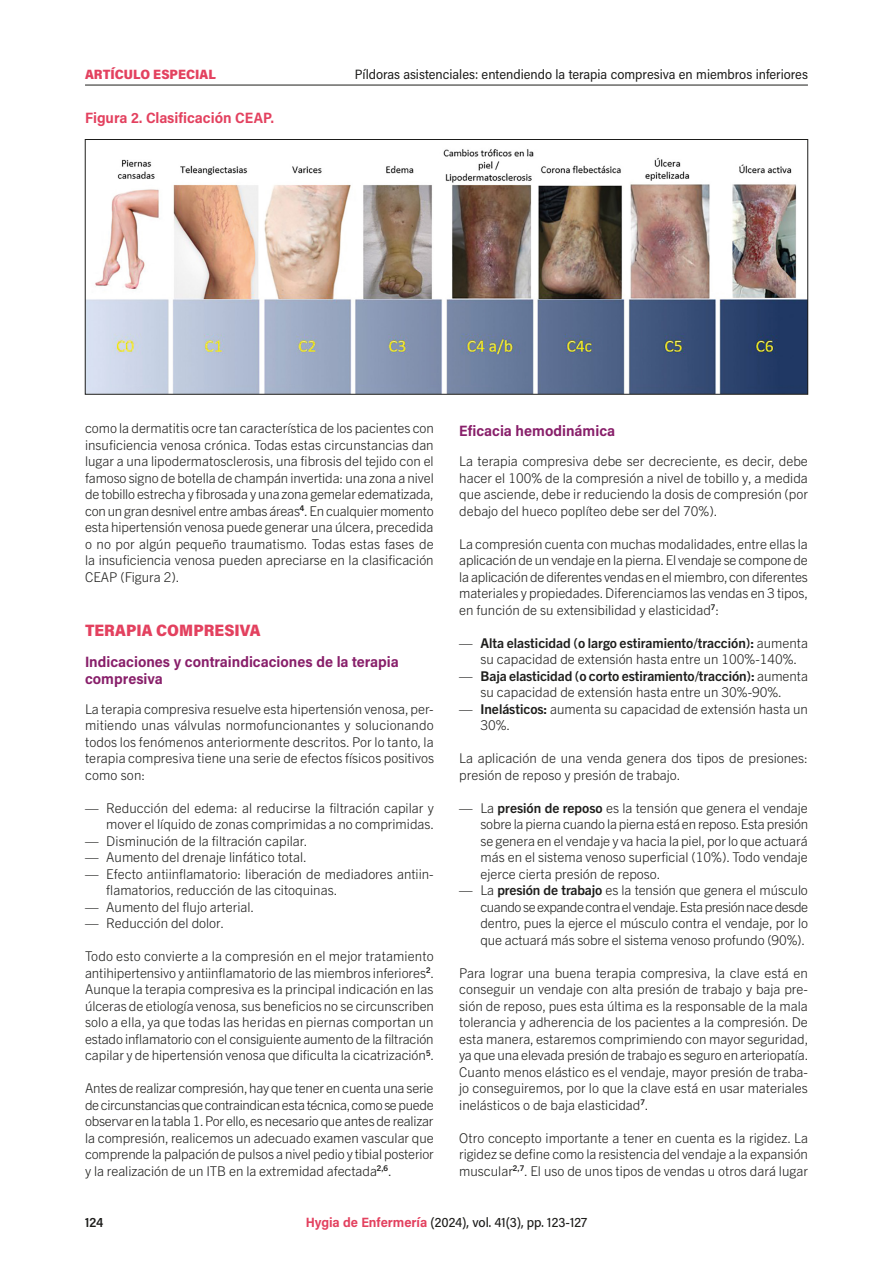
<style>
.page{position:relative;width:893px;height:1263px;background:#fff}
.page>*{position:absolute;margin:0;border:0;box-sizing:border-box;transform-origin:0 0}
.t1{font:900 16.5px "Acumin Pro Semi Cond";color:#e3415f}
.t2{font:700 15px/16.5px "Acumin Pro Semi Cond";color:#881f6a}
.t3{font:700 15px "Acumin Pro Semi Cond";color:#e3415f}
.t4{font:300 13.5px/16.5px "Trade Gothic Next LT Pro";color:#1d1d1b;text-align:justify}
.t5{font:13.5px "Acumin Pro Semi Cond";color:#1d1d1b}
.t6{font:500 13.5px "Acumin Pro Semi Cond";color:#1d1d1b}
.t7{font:900 13.5px "Acumin Pro Semi Cond";letter-spacing:.005em;color:#e3415f}
.t8{font:600 13.5px "Acumin Pro Semi Cond";color:#1d1d1b}
.s1{font-weight:700}
.s2{font-weight:700;color:#e3415f}
</style>
<div class="page">
<hr style="left:85px;top:85px;width:723px;height:1px;background:#1d1d1b">
<img style="left:87px;top:149px;width:719px;height:243px">
<div style="left:85px;top:139px;width:723px;height:255px;border:1px solid #1d1d1b"></div>
<p class="t7" style="left:85px;top:65px;width:132px">ARTÍCULO ESPECIAL</p>
<p class="t5" style="left:355px;top:65px;width:455px">Píldoras asistenciales: entendiendo la terapia compresiva en miembros inferiores</p>
<p class="t3" style="left:85px;top:107px;width:190px">Figura 2. Clasificación CEAP.</p>
<p class="t4" style="left:85px;top:419px;width:350px">como la dermatitis ocre tan característica de los pacientes con insuficiencia venosa crónica. Todas estas circunstancias dan lugar a una lipodermatosclerosis, una fibrosis del tejido con el famoso signo de botella de champán invertida: una zona a nivel de tobillo estrecha y fibrosada y una zona gemelar edematizada, con un gran desnivel entre ambas áreas<sup>4</sup>. En cualquier momento esta hipertensión venosa puede generar una úlcera, precedida o no por algún pequeño traumatismo. Todas estas fases de la insuficiencia venosa pueden apreciarse en la clasificación CEAP (Figura 2).</p>
<p class="t1" style="left:85px;top:618px;width:177px">TERAPIA COMPRESIVA</p>
<p class="t2" style="left:85px;top:653px;width:315px">Indicaciones y contraindicaciones de la terapia compresiva</p>
<p class="t4" style="left:85px;top:700px;width:350px">La terapia compresiva resuelve esta hipertensión venosa, per&shy;mitiendo unas válvulas normofuncionantes y solucionando todos los fenómenos anteriormente descritos. Por lo tanto, la terapia compresiva tiene una serie de efectos físicos positivos como son:</p>
<p class="t4" style="left:85px;top:799px;width:351px;text-align:right">— Reducción del edema: al reducirse la filtración capilar y mover el líquido de zonas comprimidas a no comprimidas.</p>
<p class="t4" style="left:85px;top:832px;width:224px">— Disminución de la filtración capilar.</p>
<p class="t4" style="left:85px;top:848px;width:223px">— Aumento del drenaje linfático total.</p>
<p class="t4" style="left:106px;top:865px;width:329px;text-indent:-21px">— Efecto antiinflamatorio: liberación de mediadores antiin&shy;flamatorios, reducción de las citoquinas.</p>
<p class="t4" style="left:85px;top:898px;width:171px">— Aumento del flujo arterial.</p>
<p class="t4" style="left:85px;top:914px;width:141px">— Reducción del dolor.</p>
<p class="t4" style="left:85px;top:947px;width:351px">Todo esto convierte a la compresión en el mejor tratamiento antihipertensivo y antiinflamatorio de las miembros inferiores<sup>2</sup>.<br>Aunque la terapia compresiva es la principal indicación en las úlceras de etiología venosa, sus beneficios no se circunscriben solo a ella, ya que todas las heridas en piernas comportan un estado inflamatorio con el consiguiente aumento de la filtración capilar y de hipertensión venosa que dificulta la cicatrización<sup>5</sup>.</p>
<p class="t4" style="left:85px;top:1079px;width:350px">Antes de realizar compresión, hay que tener en cuenta una serie de circunstancias que contraindican esta técnica, como se puede observar en la tabla 1. Por ello, es necesario que antes de realizar la compresión, realicemos un adecuado examen vascular que comprende la palpación de pulsos a nivel pedio y tibial posterior y la realización de un ITB en la extremidad afectada<sup>2,6</sup>.</p>
<p class="t2" style="left:459px;top:422px;width:157px">Eficacia hemodinámica</p>
<p class="t4" style="left:459px;top:452px;width:350px">La terapia compresiva debe ser decreciente, es decir, debe hacer el 100% de la compresión a nivel de tobillo y, a medida que asciende, debe ir reduciendo la dosis de compresión (por debajo del hueco poplíteo debe ser del 70%).</p>
<p class="t4" style="left:459px;top:535px;width:350px">La compresión cuenta con muchas modalidades, entre ellas la aplicación de un vendaje en la pierna. El vendaje se compone de la aplicación de diferentes vendas en el miembro, con diferentes materiales y propiedades. Diferenciamos las vendas en 3 tipos, en función de su extensibilidad y elasticidad<sup>7</sup>:</p>
<p class="t4" style="left:480px;top:634px;width:329px;text-indent:-21px">— <span class="s1">Alta elasticidad (o largo estiramiento/tracción):</span> aumenta su capacidad de extensión hasta entre un 100%-140%.</p>
<p class="t4" style="left:459px;top:667px;width:350px;text-align:center">— <span class="s1">Baja elasticidad (o corto estiramiento/tracción):</span> aumenta su capacidad de extensión hasta entre un 30%-90%.</p>
<p class="t4" style="left:480px;top:700px;width:329px;text-indent:-21px">— <span class="s1">Inelásticos:</span> aumenta su capacidad de extensión hasta un<br>30%.</p>
<p class="t4" style="left:459px;top:749px;width:350px">La aplicación de una venda genera dos tipos de presiones: presión de reposo y presión de trabajo.</p>
<p class="t4" style="left:480px;top:799px;width:329px;text-indent:-21px">— La <span class="s1">presión de reposo</span> es la tensión que genera el vendaje sobre la pierna cuando la pierna está en reposo. Esta presión se genera en el vendaje y va hacia la piel, por lo que actuará más en el sistema venoso superficial (10%). Todo vendaje ejerce cierta presión de reposo.</p>
<p class="t4" style="left:480px;top:881px;width:329px;text-indent:-21px">— La <span class="s1">presión de trabajo</span> es la tensión que genera el músculo cuando se expande contra el vendaje. Esta presión nace desde dentro, pues la ejerce el músculo contra el vendaje, por lo que actuará más sobre el sistema venoso profundo (90%).</p>
<p class="t4" style="left:459px;top:964px;width:351px">Para lograr una buena terapia compresiva, la clave está en conseguir un vendaje con alta presión de trabajo y baja pre&shy;sión de reposo, pues esta última es la responsable de la mala tolerancia y adherencia de los pacientes a la compresión. De esta manera, estaremos comprimiendo con mayor seguridad, ya que una elevada presión de trabajo es seguro en arteriopatía.<br>Cuanto menos elástico es el vendaje, mayor presión de traba&shy;jo conseguiremos, por lo que la clave está en usar materiales inelásticos o de baja elasticidad<sup>7</sup>.</p>
<p class="t4" style="left:459px;top:1129px;width:350px">Otro concepto importante a tener en cuenta es la rigidez. La rigidez se define como la resistencia del vendaje a la expansión muscular<sup>2,7</sup>. El uso de unos tipos de vendas u otros dará lugar</p>
<p class="t8" style="left:85px;top:1213px;width:20px">124</p>
<p class="t6" style="left:306px;top:1213px;width:283px"><span class="s2">Hygia de Enfermería</span> (2024), vol. 41(3), pp. 123-127</p>
</div>
